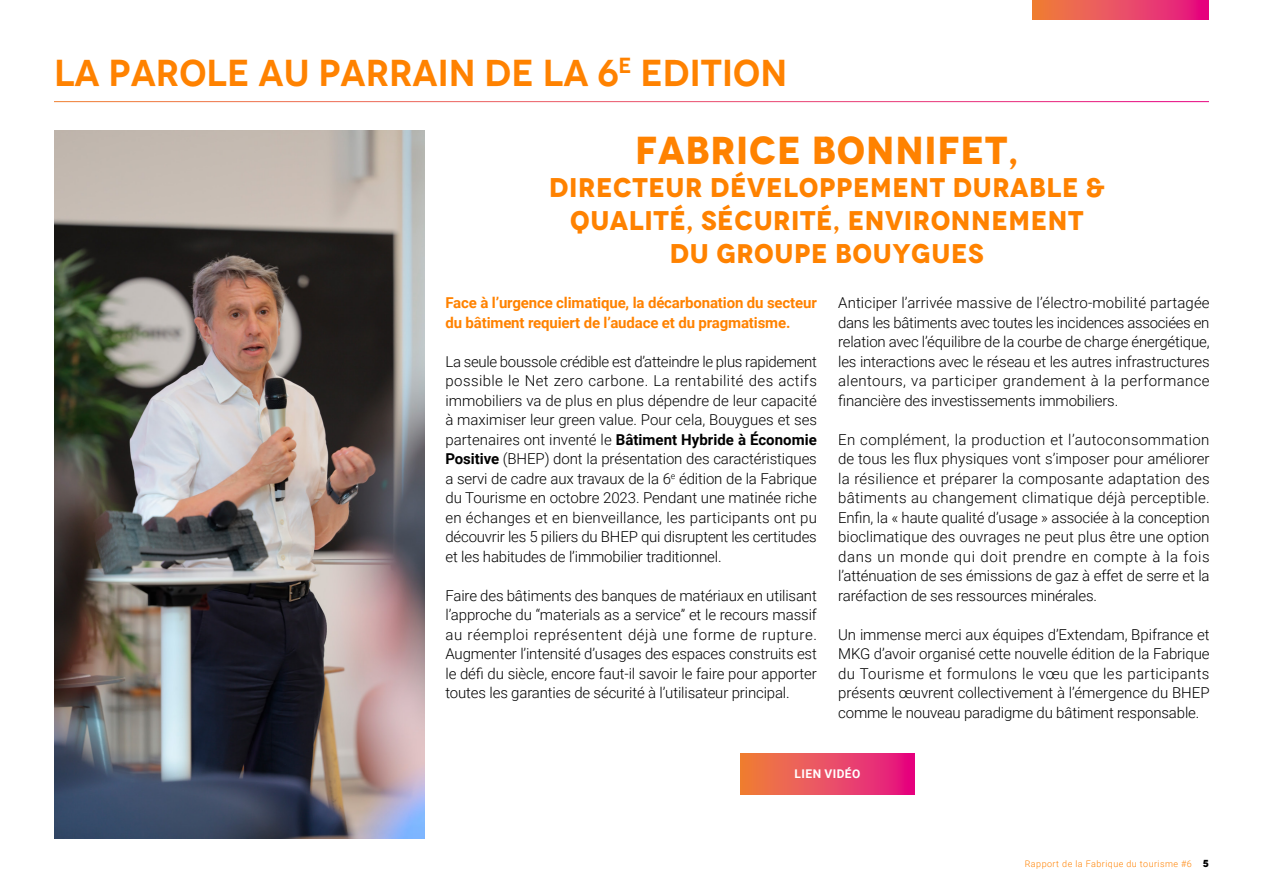
<style>
.page{position:relative;width:1263px;height:893px;background:#fff}
.page>*{position:absolute;margin:0;border:0;box-sizing:border-box;transform-origin:0 0}
.t1{font:700 39px "Novecento";letter-spacing:.02em;color:#ff8200}
.t2{font:600 37.5px "Novecento";color:#ff8200}
.t3{font:700 27px/33px "Novecento";letter-spacing:.02em;color:#ff8200;text-align:center}
.t4{font:300 15px/19.5px "Roboto";letter-spacing:-.01em;color:#000;text-align:justify}
.t5{font:700 15px/19.5px "Roboto";letter-spacing:-.01em;color:#ff8200}
.t6{font:700 12px "Roboto";letter-spacing:.035em;color:#fff}
.t7{font:300 9px "Roboto";letter-spacing:.05em;color:#ff8200}
.s1{font-weight:700}
.s2{font-family:"Novecentosans";font-weight:700;font-size:12.75px;color:#000}
</style>
<div class="page">
<svg style="left:1032px;top:0;width:176px;height:20px;background:#ea4b61"></svg>
<img style="left:54px;top:131px;width:371px;height:708px">
<svg style="left:740px;top:753px;width:175px;height:41px;background:#ea4b61"></svg>
<h2 class="t2" style="left:54px;top:50px;width:735px">LA PAROLE AU PARRAIN DE LA 6<sup>E</sup> EDITION</h2>
<h1 class="t1" style="left:635px;top:126px;width:385px">FABRICE BONNIFET,</h1>
<h3 class="t3" style="left:549px;top:171px;width:557px">DIRECTEUR DÉVELOPPEMENT DURABLE &amp;<br>QUALITÉ, SÉCURITÉ, ENVIRONNEMENT<br>DU GROUPE BOUYGUES</h3>
<p class="t5" style="left:445px;top:293px;width:373px">Face à l’urgence climatique, la décarbonation du secteur du bâtiment requiert de l’audace et du pragmatisme.</p>
<p class="t4" style="left:445px;top:351px;width:373px">La seule boussole crédible est d’atteindre le plus rapidement possible le Net zero carbone. La rentabilité des actifs immobiliers va de plus en plus dépendre de leur capacité à maximiser leur green value. Pour cela, Bouygues et ses partenaires ont inventé le <span class="s1">Bâtiment Hybride à Économie Positive</span> (BHEP) dont la présentation des caractéristiques a servi de cadre aux travaux de la 6<sup>e</sup> édition de la Fabrique du Tourisme en octobre 2023. Pendant une matinée riche en échanges et en bienveillance, les participants ont pu découvrir les 5 piliers du BHEP qui disruptent les certitudes et les habitudes de l’immobilier traditionnel.</p>
<p class="t4" style="left:445px;top:585px;width:373px">Faire des bâtiments des banques de matériaux en utilisant l’approche du “materials as a service” et le recours massif au réemploi représentent déjà une forme de rupture.<br>Augmenter l’intensité d’usages des espaces construits est le défi du siècle, encore faut-il savoir le faire pour apporter toutes les garanties de sécurité à l’utilisateur principal.</p>
<p class="t4" style="left:838px;top:293px;width:373px">Anticiper l’arrivée massive de l’électro-mobilité partagée dans les bâtiments avec toutes les incidences associées en relation avec l’équilibre de la courbe de charge énergétique, les interactions avec le réseau et les autres infrastructures alentours, va participer grandement à la performance financière des investissements immobiliers.</p>
<p class="t4" style="left:838px;top:429px;width:373px">En complément, la production et l’autoconsommation de tous les flux physiques vont s’imposer pour améliorer la résilience et préparer la composante adaptation des bâtiments au changement climatique déjà perceptible.<br>Enfin, la « haute qualité d’usage » associée à la conception bioclimatique des ouvrages ne peut plus être une option dans un monde qui doit prendre en compte à la fois l’atténuation de ses émissions de gaz à effet de serre et la raréfaction de ses ressources minérales.</p>
<p class="t4" style="left:838px;top:624px;width:373px">Un immense merci aux équipes d’Extendam, Bpifrance et MKG d’avoir organisé cette nouvelle édition de la Fabrique du Tourisme et formulons le vœu que les participants présents œuvrent collectivement à l’émergence du BHEP comme le nouveau paradigme du bâtiment responsable.</p>
<p class="t6" style="left:795px;top:765px;width:67px">LIEN VIDÉO</p>
<p class="t7" style="left:1025px;top:858px;width:186px">Rapport de la Fabrique du tourisme #6 <span class="s2">5</span></p>
</div>
